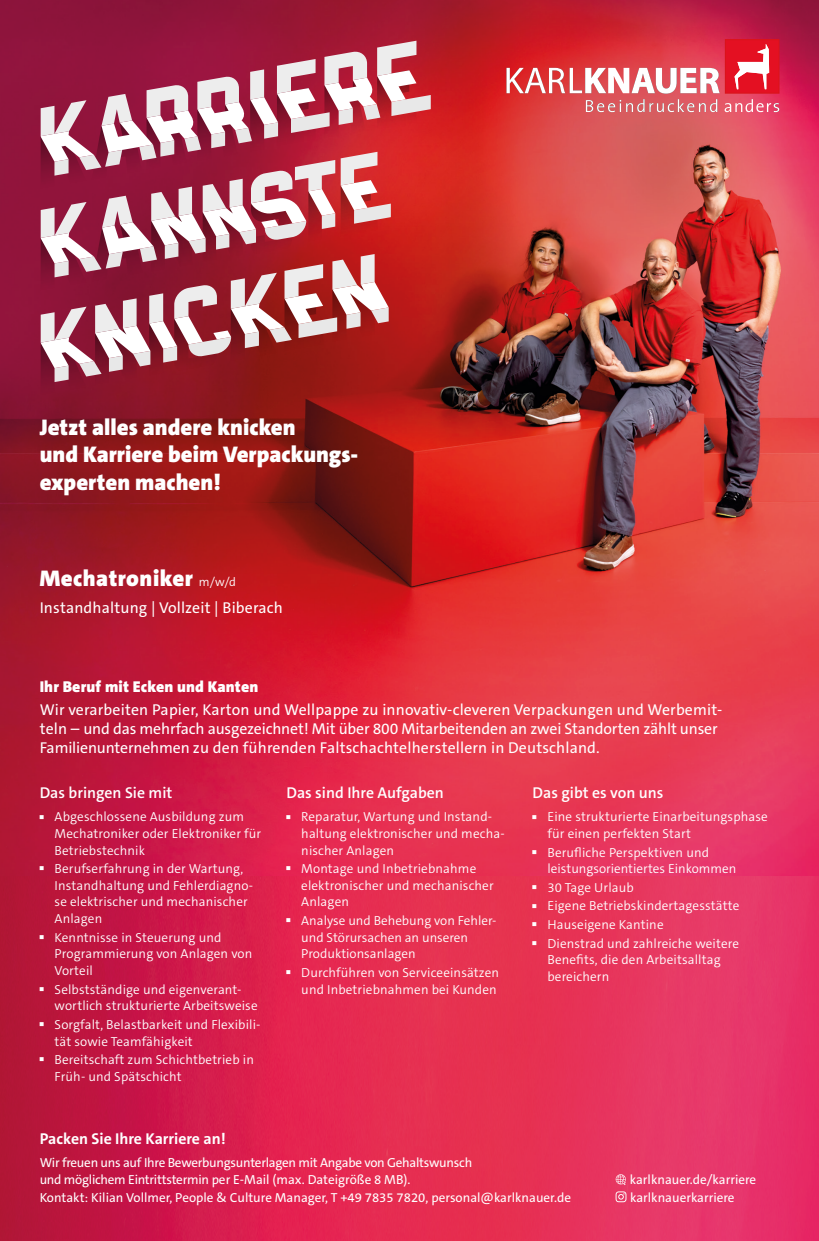
<style>
.page{position:relative;width:819px;height:1241px;background:#fff}
.page>*{position:absolute;margin:0;border:0;box-sizing:border-box;transform-origin:0 0}
.t1{font:900 22.75px/27.3px "The Sans C5";color:#fff}
.t2{font:900 22.75px "The Sans C5";letter-spacing:.02em;color:#fff}
.t3{font:15.75px/19.2px "The Sans C5";letter-spacing:.01em;color:#fff}
.t4{font:600 15.75px "The Sans C5";color:#fff}
.t5{font:900 15.75px "The Sans C5";letter-spacing:.01em;color:#fff}
.t6{font:700 15.75px "The Sans C5";color:#fff}
.t7{font:300 13.12px/16.6px "The Sans C5";letter-spacing:.01em;color:#fff}
.t8{font:13.12px "The Sans C5";letter-spacing:-.005em;color:#fff}
.s1{font-weight:300;font-size:12.25px}
</style>
<div class="page">
<img style="left:0;top:875px;width:819px;height:365px">
<img style="left:0;top:0;width:819px;height:875px">
<svg style="left:615px;top:1174px;width:10px;height:10px"></svg>
<svg style="left:615px;top:1191px;width:11px;height:10px"></svg>
<svg style="left:40px;top:41px;width:391px;height:356px;background:#b55866"></svg>
<div style="left:725px;top:40px;width:54px;height:53px;background:#e41022"></div>
<svg style="left:506px;top:44px;width:273px;height:68px"></svg>
<p class="t1" style="left:40px;top:414px;width:257px">Jetzt alles andere knicken</p>
<p class="t1" style="left:40px;top:441px;width:320px">und Karriere beim Verpackungs&shy;experten machen!</p>
<p class="t2" style="left:40px;top:563px;width:198px">Mechatroniker <span class="s1">m/w/d</span></p>
<p class="t3" style="left:40px;top:598px;width:245px">Instandhaltung | Vollzeit | Biberach</p>
<p class="t5" style="left:40px;top:676px;width:220px">Ihr Beruf mit Ecken und Kanten</p>
<p class="t3" style="left:40px;top:699px;width:684px">Wir verarbeiten Papier, Karton und Wellpappe zu innovativ-cleveren Verpackungen und Werbemit&shy;teln – und das mehrfach ausgezeichnet! Mit über 800 Mitarbeitenden an zwei Standorten zählt unser<br>Familienunternehmen zu den führenden Faltschachtelherstellern in Deutschland.</p>
<p class="t4" style="left:40px;top:782px;width:134px">Das bringen Sie mit</p>
<p class="t7" style="left:55px;top:808px;width:208px;text-indent:-15px">▖ Abgeschlossene Ausbildung zum<br>Mechatroniker oder Elektroniker für<br>Betriebstechnik</p>
<p class="t7" style="left:55px;top:860px;width:200px;text-indent:-15px">▖ Berufserfahrung in der Wartung,<br>Instandhaltung und Fehlerdiagno&shy;se elektrischer und mechanischer<br>Anlagen</p>
<p class="t7" style="left:55px;top:928px;width:199px;text-indent:-15px">▖ Kenntnisse in Steuerung und<br>Programmierung von Anlagen von<br>Vorteil</p>
<p class="t7" style="left:55px;top:980px;width:204px;text-indent:-15px">▖ Selbstständige und eigenverant&shy;wortlich strukturierte Arbeitsweise</p>
<p class="t7" style="left:55px;top:1016px;width:207px;text-indent:-15px">▖ Sorgfalt, Belastbarkeit und Flexibili&shy;tät sowie Teamfähigkeit</p>
<p class="t7" style="left:55px;top:1051px;width:201px;text-indent:-15px">▖ Bereitschaft zum Schichtbetrieb in<br>Früh- und Spätschicht</p>
<p class="t4" style="left:286px;top:782px;width:159px">Das sind Ihre Aufgaben</p>
<p class="t7" style="left:301px;top:808px;width:205px;text-indent:-15px">▖ Reparatur, Wartung und Instand&shy;haltung elektronischer und mecha&shy;nischer Anlagen</p>
<p class="t7" style="left:301px;top:860px;width:194px;text-indent:-15px">▖ Montage und Inbetriebnahme elektronischer und mechanischer<br>Anlagen</p>
<p class="t7" style="left:301px;top:912px;width:197px;text-indent:-15px">▖ Analyse und Behebung von Fehler&shy;und Störursachen an unseren<br>Produktionsanlagen</p>
<p class="t7" style="left:286px;top:964px;width:214px;text-align:right">▖ Durchführen von Serviceeinsätzen und Inbetriebnahmen bei Kunden</p>
<p class="t4" style="left:532px;top:782px;width:132px">Das gibt es von uns</p>
<p class="t7" style="left:547px;top:808px;width:222px;text-indent:-15px">▖ Eine strukturierte Einarbeitungsphase für einen perfekten Start</p>
<p class="t7" style="left:547px;top:843px;width:190px;text-indent:-15px">▖ Berufliche Perspektiven und leistungsorientiertes Einkommen</p>
<p class="t7" style="left:532px;top:879px;width:103px">▖ 30 Tage Urlaub</p>
<p class="t7" style="left:532px;top:897px;width:208px">▖ Eigene Betriebskindertagesstätte</p>
<p class="t7" style="left:532px;top:916px;width:132px">▖ Hauseigene Kantine</p>
<p class="t7" style="left:547px;top:934px;width:193px;text-indent:-15px">▖ Dienstrad und zahlreiche weitere<br>Benefits, die den Arbeitsalltag bereichern</p>
<p class="t6" style="left:40px;top:1128px;width:187px">Packen Sie Ihre Karriere an!</p>
<p class="t8" style="left:40px;top:1153px;width:434px">Wir freuen uns auf Ihre Bewerbungsunterlagen mit Angabe von Gehaltswunsch</p>
<p class="t8" style="left:40px;top:1171px;width:372px">und möglichem Eintrittstermin per E-Mail (max. Dateigröße 8 MB).</p>
<p class="t8" style="left:40px;top:1188px;width:532px">Kontakt: Kilian Vollmer, People &amp; Culture Manager, T +49 7835 7820, personal@karlknauer.de</p>
<p class="t8" style="left:630px;top:1171px;width:128px">karlknauer.de/karriere</p>
<p class="t8" style="left:630px;top:1188px;width:106px">karlknauerkarriere</p>
</div>
